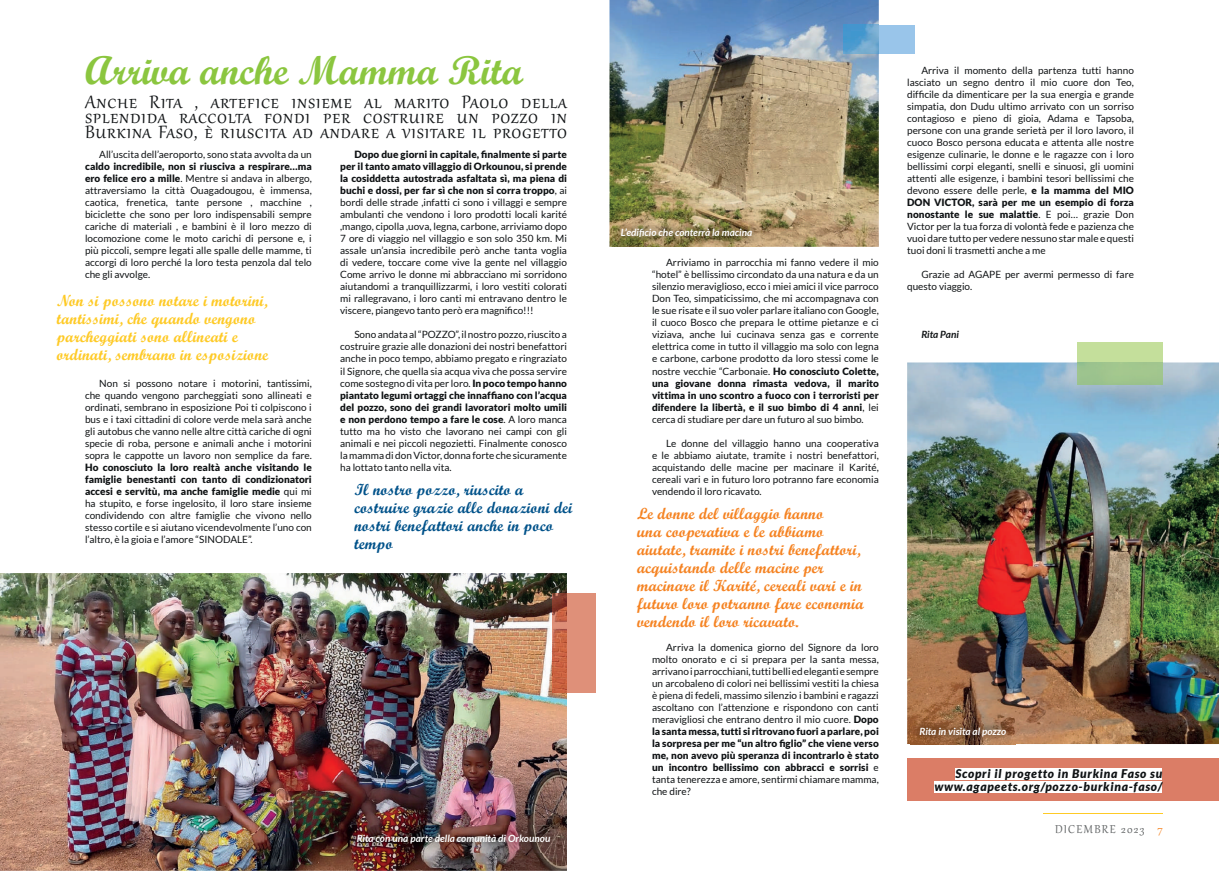
<style>
.page{position:relative;width:1219px;height:871px;background:#fff}
.page>*{position:absolute;margin:0;border:0;box-sizing:border-box;transform-origin:0 0}
.t1{font:40px "Script MT Bold";color:#8bc63f}
.t2{font:22px "Gabriola";letter-spacing:.03em;color:#101315}
.t3{font:16px/18px "Script MT Bold";letter-spacing:.01em;color:#f58322}
.t4{font:16px/18px "Script MT Bold";letter-spacing:.01em;color:#feca26}
.t5{font:16px/18px "Script MT Bold";letter-spacing:.01em;color:#01528a}
.t6{font:14px "Gabriola";letter-spacing:.1em;color:#5b5e5f}
.t7{font:italic 900 12px/13px "Lato";letter-spacing:.06em;color:#101315;text-align:right}
.t8{font:10px/12px "Lato";color:#101315;text-align:justify}
.t9{font:italic 700 10px "Lato";color:#fff}
.t10{font:italic 700 10px "Lato";letter-spacing:-.01em;color:#101315}
.s1{font-weight:900}
.s2{color:#f58322}
</style>
<div class="page">
<hr style="left:1043px;top:812px;width:120px;height:1px;background:#feca26">
<hr style="left:1043px;top:813px;width:120px;height:1px;background:#feca26">
<div style="left:907px;top:758px;width:312px;height:42px;background:#db7d66"></div>
<div style="left:955px;top:768px;width:207px;height:11px;background:#fff"></div>
<div style="left:934px;top:781px;width:228px;height:11px;background:#fff"></div>
<img style="left:0;top:573px;width:567px;height:297px">
<div style="left:567px;top:593px;width:28px;height:99px;background:#df9079"></div>
<img style="left:553px;top:593px;width:14px;height:99px">
<img style="left:348px;top:825px;width:211px;height:27px">
<img style="left:907px;top:362px;width:312px;height:381px">
<img style="left:609px;top:0;width:270px;height:247px">
<div style="left:879px;top:25px;width:35px;height:28px;background:#99c5ea"></div>
<img style="left:843px;top:25px;width:36px;height:28px">
<div style="left:1077px;top:342px;width:85px;height:20px;background:#c4df9b"></div>
<div style="left:1077px;top:362px;width:85px;height:22px;background:#a0c58e"></div>
<img style="left:911px;top:718px;width:104px;height:26px">
<img style="left:612px;top:219px;width:149px;height:27px">
<h1 class="t1" style="left:85px;top:46px;width:439px">Arriva anche Mamma Rita</h1>
<h2 class="t2" style="left:85px;top:88px;width:484px">ANCHE RITA , ARTEFICE INSIEME AL MARITO PAOLO DELLA</h2>
<h2 class="t2" style="left:85px;top:103px;width:483px">SPLENDIDA RACCOLTA FONDI PER COSTRUIRE UN POZZO IN</h2>
<h2 class="t2" style="left:85px;top:118px;width:483px">BURKINA FASO, È RIUSCITA AD ANDARE A VISITARE IL PROGETTO</h2>
<p class="t8" style="left:99px;top:148px;width:214px">All’uscita dell’aeroporto, sono stata avvolta da un</p>
<p class="t8" style="left:85px;top:160px;width:228px"><span class="s1">caldo incredibile, non si riusciva a respirare…ma ero felice ero a mille</span>. Mentre si andava in albergo, attraversiamo la città Ouagadougou, è immensa, caotica, frenetica, tante persone , macchine , biciclette che sono per loro indispensabili sempre cariche di materiali , e bambini è il loro mezzo di locomozione come le moto carichi di persone e, i più piccoli, sempre legati alle spalle delle mamme, ti accorgi di loro perché la loro testa penzola dal telo che gli avvolge.</p>
<p class="t8" style="left:340px;top:148px;width:228px;text-indent:14px"><span class="s1">Dopo due giorni in capitale, finalmente si parte per il tanto amato villaggio di Orkounou, si prende la cosiddetta autostrada asfaltata sì, ma piena di buchi e dossi, per far sì che non si corra troppo</span>, ai bordi delle strade ,infatti ci sono i villaggi e sempre ambulanti che vendono i loro prodotti locali karité ,mango, cipolla ,uova, legna, carbone, arriviamo dopo 7 ore di viaggio nel villaggio e son solo 350 km. Mi assale un’ansia incredibile però anche tanta voglia di vedere, toccare come vive la gente nel villaggio Come arrivo le donne mi abbracciano mi sorridono aiutandomi a tranquillizzarmi, i loro vestiti colorati mi rallegravano, i loro canti mi entravano dentro le viscere, piangevo tanto però era magnifico!!!</p>
<p class="t8" style="left:340px;top:328px;width:228px;text-indent:14px">Sono andata al “POZZO”, il nostro pozzo, riuscito a costruire grazie alle donazioni dei nostri benefattori anche in poco tempo, abbiamo pregato e ringraziato il Signore, che quella sia acqua viva che possa servire come sostegno di vita per loro. <span class="s1">In poco tempo hanno piantato legumi ortaggi che innaffiano con l’acqua del pozzo, sono dei grandi lavoratori molto umili e non perdono tempo a fare le cose</span>. A loro manca tutto ma ho visto che lavorano nei campi con gli animali e nei piccoli negozietti. Finalmente conosco la mamma di don Victor, donna forte che sicuramente ha lottato tanto nella vita.</p>
<h3 class="t4" style="left:57px;top:291px;width:213px">Non si possono notare i motorini, tantissimi, che quando vengono parcheggiati sono allineati e ordinati, sembrano in esposizione</h3>
<p class="t8" style="left:85px;top:376px;width:228px;text-indent:14px">Non si possono notare i motorini, tantissimi, che quando vengono parcheggiati sono allineati e ordinati, sembrano in esposizione Poi ti colpiscono i bus e i taxi cittadini di colore verde mela sarà anche gli autobus che vanno nelle altre città cariche di ogni specie di roba, persone e animali anche i motorini sopra le cappotte un lavoro non semplice da fare.</p>
<p class="t8" style="left:85px;top:460px;width:228px"><span class="s1">Ho conosciuto la loro realtà anche visitando le famiglie benestanti con tanto di condizionatori accesi e servitù, ma anche famiglie medie</span> qui mi ha stupito, e forse ingelosito, il loro stare insieme condividendo con altre famiglie che vivono nello stesso cortile e si aiutano vicendevolmente l’uno con l’altro, è la gioia e l’amore “SINODALE”.</p>
<h3 class="t5" style="left:354px;top:480px;width:220px">Il nostro pozzo, riuscito a costruire grazie alle donazioni dei nostri benefattori anche in poco tempo</h3>
<p class="t9" style="left:357px;top:832px;width:195px">Rita con una parte della comunità di Orkounou</p>
<p class="t9" style="left:621px;top:227px;width:133px">L’edificio che conterrà la macina</p>
<p class="t8" style="left:652px;top:256px;width:228px;text-indent:14px">Arriviamo in parrocchia mi fanno vedere il mio “hotel” è bellissimo circondato da una natura e da un silenzio meraviglioso, ecco i miei amici il vice parroco Don Teo, simpaticissimo, che mi accompagnava con le sue risate e il suo voler parlare italiano con Google, il cuoco Bosco che prepara le ottime pietanze e ci viziava, anche lui cucinava senza gas e corrente elettrica come in tutto il villaggio ma solo con legna e carbone, carbone prodotto da loro stessi come le nostre vecchie “Carbonaie. <span class="s1">Ho conosciuto Colette, una giovane donna rimasta vedova, il marito vittima in uno scontro a fuoco con i terroristi per difendere la libertà, e il suo bimbo di 4 anni</span>, lei cerca di studiare per dare un futuro al suo bimbo.</p>
<p class="t8" style="left:652px;top:436px;width:228px;text-indent:14px">Le donne del villaggio hanno una cooperativa e le abbiamo aiutate, tramite i nostri benefattori, acquistando delle macine per macinare il Karité, cereali vari e in futuro loro potranno fare economia vendendo il loro ricavato.</p>
<h3 class="t3" style="left:637px;top:504px;width:228px">Le donne del villaggio hanno<br>una cooperativa e le abbiamo aiutate, tramite i nostri benefattori, acquistando delle macine per macinare il Karité, cereali vari e in futuro loro potranno fare economia vendendo il loro ricavato.</h3>
<p class="t8" style="left:652px;top:640px;width:228px;text-indent:14px">Arriva la domenica giorno del Signore da loro molto onorato e ci si prepara per la santa messa, arrivano i parrocchiani, tutti belli ed eleganti e sempre un arcobaleno di colori nei bellissimi vestiti la chiesa è piena di fedeli, massimo silenzio i bambini e ragazzi ascoltano con l’attenzione e rispondono con canti meravigliosi che entrano dentro il mio cuore. <span class="s1">Dopo la santa messa, tutti si ritrovano fuori a parlare, poi la sorpresa per me “un altro figlio” che viene verso me, non avevo più speranza di incontrarlo è stato un incontro bellissimo con abbracci e sorrisi</span> e tanta tenerezza e amore, sentirmi chiamare mamma, che dire?</p>
<p class="t8" style="left:907px;top:64px;width:228px;text-indent:14px">Arriva il momento della partenza tutti hanno lasciato un segno dentro il mio cuore don Teo, difficile da dimenticare per la sua energia e grande simpatia, don Dudu ultimo arrivato con un sorriso contagioso e pieno di gioia, Adama e Tapsoba, persone con una grande serietà per il loro lavoro, il cuoco Bosco persona educata e attenta alle nostre esigenze culinarie, le donne e le ragazze con i loro bellissimi corpi eleganti, snelli e sinuosi, gli uomini attenti alle esigenze, i bambini tesori bellissimi che devono essere delle perle, <span class="s1">e la mamma del MIO DON VICTOR, sarà per me un esempio di forza nonostante le sue malattie</span>. E poi… grazie Don Victor per la tua forza di volontà fede e pazienza che vuoi dare tutto per vedere nessuno star male e questi tuoi doni li trasmetti anche a me</p>
<p class="t8" style="left:907px;top:268px;width:228px;text-indent:14px">Grazie ad AGAPE per avermi permesso di fare questo viaggio.</p>
<p class="t10" style="left:921px;top:329px;width:39px">Rita Pani</p>
<p class="t9" style="left:919px;top:725px;width:88px">Rita in visita al pozzo</p>
<p class="t7" style="left:934px;top:767px;width:229px">Scopri il progetto in Burkina Faso su www.agapeets.org/pozzo-burkina-faso/</p>
<h3 class="t6" style="left:1055px;top:819px;width:109px">DICEMBRE 2023 <span class="s2">7</span></h3>
</div>
